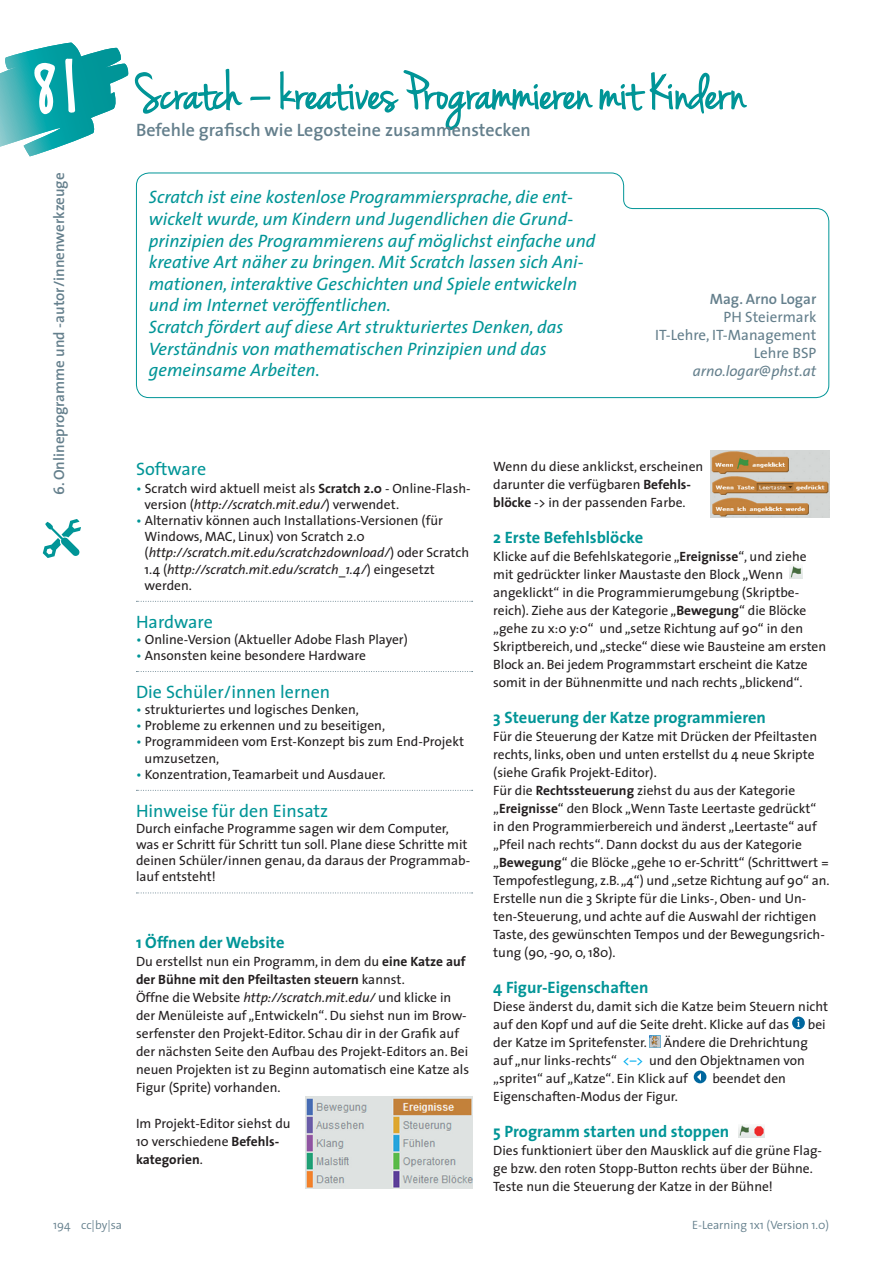
<style>
.page{position:relative;width:893px;height:1263px;background:#fff}
.page>*{position:absolute;margin:0;border:0;box-sizing:border-box;transform-origin:0 0}
.t1{font:90px "Jenna Sue";color:#fff}
.t2{font:54px "Jenna Sue";color:#009597}
.t3{font:italic 18px/21.6px "The Sans";color:#009597}
.t4{font:18px "The Sans";color:#009597}
.t5{font:600 18px "The Sans";color:#647f8c}
.t6{font:700 16.5px "The Sans";color:#009597}
.t7{font:600 15px "The Sans";color:#647f8c}
.t8{font:15px/18px "The Sans";color:#647f8c;text-align:right}
.t9{font:italic 15px "The Sans";color:#647f8c}
.t10{font:13.5px/18px "The Sans";color:#231f20}
.t11{font:300 12px "The Sans";color:#647f8c}
.s1{color:#009597}
.s2{font-weight:700}
.s3{font-style:italic}
.s4{color:#00aeef}
</style>
<div class="page">
<svg style="left:43px;top:519px;width:38px;height:39px"></svg>
<svg style="left:136px;top:601px;width:337px;height:1px"></svg>
<svg style="left:136px;top:671px;width:337px;height:1px"></svg>
<svg style="left:136px;top:790px;width:337px;height:1px"></svg>
<svg style="left:136px;top:892px;width:337px;height:1px"></svg>
<img style="left:789px;top:566px;width:14px;height:13px">
<svg style="left:792px;top:1016px;width:13px;height:13px"></svg>
<svg style="left:797px;top:1019px;width:3px;height:8px"></svg>
<svg style="left:649px;top:1036px;width:12px;height:11px"></svg>
<div style="left:694px;top:1070px;width:12px;height:13px;background:#00679e;border-radius:50%"></div>
<svg style="left:697px;top:1073px;width:4px;height:8px"></svg>
<img style="left:739px;top:1125px;width:26px;height:12px">
<svg style="left:136px;top:172px;width:694px;height:226px"></svg>
<svg style="left:280px;top:70px;width:313px;height:61px"></svg>
<svg style="left:599px;top:72px;width:148px;height:42px"></svg>
<img style="left:710px;top:450px;width:119px;height:68px">
<img style="left:305px;top:1097px;width:167px;height:92px">
<svg style="left:0;top:43px;width:271px;height:113px"></svg>
<h1 class="t1" style="left:32px;top:35px;width:52px">81</h1>
<p class="t7" style="left:46px;top:495px;width:324px;rotate:-90deg">6. Onlineprogramme und -autor/innenwerkzeuge</p>
<h2 class="t2" style="left:136px;top:62px;width:611px">Scratch – kreatives Programmieren mit Kindern</h2>
<h3 class="t5" style="left:136px;top:114px;width:396px">Befehle grafisch wie Legosteine zusammenstecken</h3>
<p class="t3" style="left:149px;top:186px;width:448px">Scratch ist eine kostenlose Programmiersprache, die ent&shy;wickelt wurde, um Kindern und Jugendlichen die Grund&shy;prinzipien des Programmierens auf möglichst einfache und kreative Art näher zu bringen. Mit Scratch lassen sich Ani&shy;mationen, interaktive Geschichten und Spiele entwickeln und im Internet veröffentlichen.<br>Scratch fördert auf diese Art strukturiertes Denken, das Verständnis von mathematischen Prinzipien und das gemeinsame Arbeiten.</p>
<p class="t7" style="left:710px;top:287px;width:108px">Mag. Arno Logar</p>
<p class="t8" style="left:655px;top:308px;width:163px">PH Steiermark<br>IT-Lehre, IT-Management<br>Lehre BSP</p>
<p class="t9" style="left:693px;top:359px;width:125px">arno.logar@phst.at</p>
<h3 class="t4" style="left:136px;top:453px;width:72px">Software</h3>
<p class="t10" style="left:145px;top:479px;width:328px;line-height:16.2px;text-indent:-9px"><span class="s1">•</span> Scratch wird aktuell meist als <span class="s2">Scratch 2.0</span> - Online-Flash&shy;version (<span class="s3">http://scratch.mit.edu/</span>) verwendet.</p>
<p class="t10" style="left:145px;top:512px;width:326px;line-height:16.2px;text-indent:-9px"><span class="s1">•</span> Alternativ können auch Installations-Versionen (für Windows, MAC, Linux) von Scratch 2.0 (<span class="s3">http://scratch.mit.edu/scratch2download/</span>) oder Scratch 1.4 (<span class="s3">http://scratch.mit.edu/scratch_1.4/</span>) eingesetzt werden.</p>
<h3 class="t4" style="left:136px;top:606px;width:78px">Hardware</h3>
<p class="t10" style="left:136px;top:630px;width:273px"><span class="s1">•</span> Online-Version (Aktueller Adobe Flash Player)</p>
<p class="t10" style="left:136px;top:646px;width:231px"><span class="s1">•</span> Ansonsten keine besondere Hardware</p>
<h3 class="t4" style="left:136px;top:677px;width:196px">Die Schüler/innen lernen</h3>
<p class="t10" style="left:136px;top:700px;width:224px"><span class="s1">•</span> strukturiertes und logisches Denken,</p>
<p class="t10" style="left:136px;top:716px;width:251px"><span class="s1">•</span> Probleme zu erkennen und zu beseitigen,</p>
<p class="t10" style="left:145px;top:733px;width:321px;line-height:16.2px;text-indent:-9px"><span class="s1">•</span> Programmideen vom Erst-Konzept bis zum End-Projekt umzusetzen,</p>
<p class="t10" style="left:136px;top:765px;width:251px"><span class="s1">•</span> Konzentration, Teamarbeit und Ausdauer.</p>
<h3 class="t4" style="left:136px;top:795px;width:194px">Hinweise für den Einsatz</h3>
<p class="t10" style="left:136px;top:820px;width:336px;line-height:16.2px">Durch einfache Programme sagen wir dem Computer, was er Schritt für Schritt tun soll. Plane diese Schritte mit deinen Schüler/innen genau, da daraus der Programmab&shy;lauf entsteht!</p>
<p class="t6" style="left:136px;top:928px;width:150px">1 Öffnen der Website</p>
<p class="t10" style="left:136px;top:952px;width:334px">Du erstellst nun ein Programm, in dem du <span class="s2">eine Katze auf der Bühne mit den Pfeiltasten steuern</span> kannst.<br>Öffne die Website <span class="s3">http://scratch.mit.edu/</span> und klicke in der Menüleiste auf „Entwickeln“. Du siehst nun im Brow&shy;serfenster den Projekt-Editor. Schau dir in der Grafik auf der nächsten Seite den Aufbau des Projekt-Editors an. Bei neuen Projekten ist zu Beginn automatisch eine Katze als Figur (Sprite) vorhanden.</p>
<p class="t10" style="left:136px;top:1114px;width:156px">Im Projekt-Editor siehst du<br>10 verschiedene <span class="s2">Befehls&shy;kategorien</span>.</p>
<p class="t10" style="left:493px;top:457px;width:212px">Wenn du diese anklickst, erscheinen darunter die verfügbaren <span class="s2">Befehls&shy;blöcke</span> -&gt; in der passenden Farbe.</p>
<p class="t6" style="left:493px;top:524px;width:151px">2 Erste Befehlsblöcke</p>
<p class="t10" style="left:493px;top:547px;width:334px">Klicke auf die Befehlskategorie „<span class="s2">Ereignisse</span>“, und ziehe mit gedrückter linker Maustaste den Block „Wenn angeklickt“ in die Programmierumgebung (Skriptbe&shy;reich). Ziehe aus der Kategorie „<span class="s2">Bewegung</span>“ die Blöcke „gehe zu x:0 y:0“ und „setze Richtung auf 90“ in den Skriptbereich, und „stecke“ diese wie Bausteine am ersten Block an. Bei jedem Programmstart erscheint die Katze somit in der Bühnenmitte und nach rechts „blickend“.</p>
<p class="t6" style="left:493px;top:704px;width:274px">3 Steuerung der Katze programmieren</p>
<p class="t10" style="left:493px;top:727px;width:338px">Für die Steuerung der Katze mit Drücken der Pfeiltasten rechts, links, oben und unten erstellst du 4 neue Skripte (siehe Grafik Projekt-Editor).<br>Für die <span class="s2">Rechtssteuerung</span> ziehst du aus der Kategorie „<span class="s2">Ereignisse</span>“ den Block „Wenn Taste Leertaste gedrückt“ in den Programmierbereich und änderst „Leertaste“ auf „Pfeil nach rechts“. Dann dockst du aus der Kategorie „<span class="s2">Bewegung</span>“ die Blöcke „gehe 10 er-Schritt“ (Schrittwert = Tempofestlegung, z.B. „4“) und „setze Richtung auf 90“ an.<br>Erstelle nun die 3 Skripte für die Links-, Oben- und Un&shy;ten-Steuerung, und achte auf die Auswahl der richtigen Taste, des gewünschten Tempos und der Bewegungsrich&shy;tung (90, -90, 0, 180).</p>
<p class="t6" style="left:493px;top:974px;width:157px">4 Figur-Eigenschaften</p>
<p class="t10" style="left:493px;top:997px;width:336px">Diese änderst du, damit sich die Katze beim Steuern nicht auf den Kopf und auf die Seite dreht. Klicke auf das</p>
<p class="t10" style="left:808px;top:1015px;width:19px">bei</p>
<p class="t10" style="left:493px;top:1033px;width:316px;text-indent:171px">Ändere die Drehrichtung auf „nur links-rechts“ <span class="s4">&lt;–&gt;</span> und den Objektnamen von „sprite1“ auf „Katze“. Ein Klick auf</p>
<p class="t10" style="left:493px;top:1033px;width:155px">der Katze im Spritefenster.</p>
<p class="t10" style="left:712px;top:1069px;width:75px">beendet den</p>
<p class="t10" style="left:493px;top:1087px;width:186px">Eigenschaften-Modus der Figur.</p>
<p class="t6" style="left:493px;top:1118px;width:237px">5 Programm starten und stoppen</p>
<p class="t10" style="left:493px;top:1141px;width:330px">Dies funktioniert über den Mausklick auf die grüne Flag&shy;ge bzw. den roten Stopp-Button rechts über der Bühne.<br>Teste nun die Steuerung der Katze in der Bühne!</p>
<p class="t11" style="left:53px;top:1215px;width:70px">194 cc|by|sa</p>
<p class="t11" style="left:692px;top:1215px;width:139px">E-Learning 1x1 (Version 1.0)</p>
</div>
